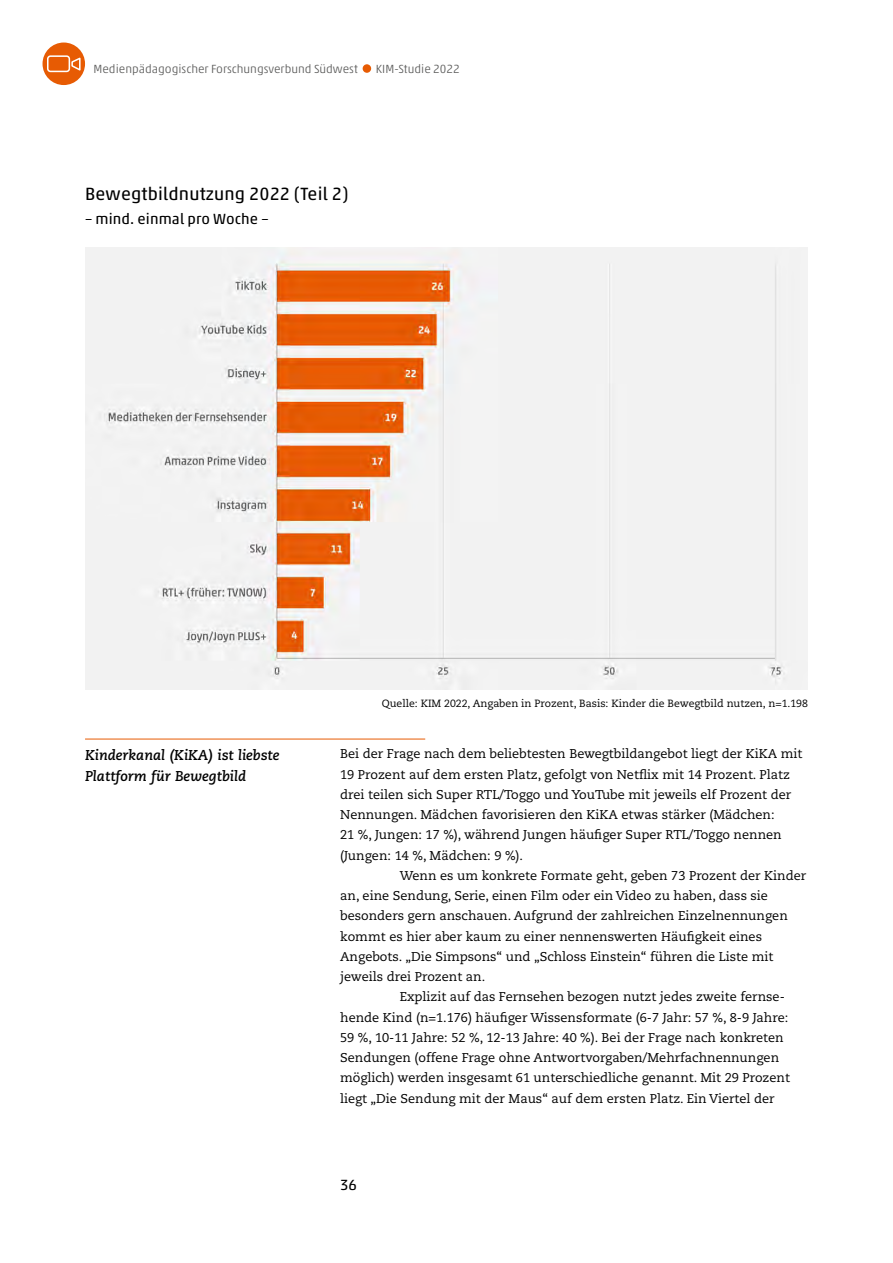
<style>
.page{position:relative;width:893px;height:1263px;background:#fff}
.page>*{position:absolute;margin:0;border:0;box-sizing:border-box;transform-origin:0 0}
.Unterüberschrift{font:18px "Akko Pro";letter-spacing:.01em;color:#000}
.Unterüberschrift-2{font:15px "Akko Pro";letter-spacing:.01em;color:#000}
.Kernaussage_Zitat{font:italic 700 14.25px/21px "Caecilia LT Pro 76";color:#000}
.Fließtext{font:12.75px/20.2px "Caecilia LT Pro 55 Roman";color:#000}
.t1{font:300 12px "Akko Pro";color:#5b5b5a}
.t2{font:10.5px "Caecilia LT Pro 55 Roman";color:#000}
</style>
<div class="page">
<div style="left:43px;top:43px;width:42px;height:42px;background:#e75b03;border-radius:50%"></div>
<div style="left:47px;top:55px;width:23px;height:17px;border:2px solid #fff;border-radius:3px"></div>
<svg style="left:71px;top:57px;width:10px;height:14px"></svg>
<div style="left:363px;top:64px;width:8px;height:9px;background:#e75b03;border-radius:50%"></div>
<img style="left:85px;top:247px;width:723px;height:443px">
<hr style="left:85px;top:739px;width:340px;height:1px;background:#e75b03">
<p class="t1" style="left:94px;top:61px;width:266px">Medienpädagogischer Forschungsverbund Südwest</p>
<p class="t1" style="left:376px;top:61px;width:85px">KIM-Studie 2022</p>
<p class="Unterüberschrift" style="left:85px;top:183px;width:265px">Bewegtbildnutzung 2022 (Teil 2)</p>
<p class="Unterüberschrift-2" style="left:85px;top:210px;width:185px">– mind. einmal pro Woche –</p>
<p class="Kernaussage_Zitat" style="left:85px;top:744px;width:196px">Kinderkanal (KiKA) ist liebste<br>Plattform für Bewegtbild</p>
<p class="t2" style="left:382px;top:696px;width:428px">Quelle: KIM 2022, Angaben in Prozent, Basis: Kinder die Bewegtbild nutzen, n=1.198</p>
<p class="Fließtext" style="left:340px;top:744px;width:464px">Bei der Frage nach dem beliebtesten Bewegtbildangebot liegt der KiKA mit 19 Prozent auf dem ersten Platz, gefolgt von Netflix mit 14 Prozent. Platz drei teilen sich Super RTL/Toggo und YouTube mit jeweils elf Prozent der Nennungen. Mädchen favorisieren den KiKA etwas stärker (Mädchen:<br>21 %, Jungen: 17 %), während Jungen häufiger Super RTL/Toggo nennen (Jungen: 14 %, Mädchen: 9 %).</p>
<p class="Fließtext" style="left:340px;top:865px;width:468px;text-indent:60px">Wenn es um konkrete Formate geht, geben 73 Prozent der Kinder an, eine Sendung, Serie, einen Film oder ein Video zu haben, dass sie besonders gern anschauen. Aufgrund der zahlreichen Einzelnennungen kommt es hier aber kaum zu einer nennenswerten Häufigkeit eines Angebots. „Die Simpsons“ und „Schloss Einstein“ führen die Liste mit jeweils drei Prozent an.</p>
<p class="Fließtext" style="left:340px;top:987px;width:451px;text-indent:60px">Explizit auf das Fernsehen bezogen nutzt jedes zweite fernse&shy;hende Kind (n=1.176) häufiger Wissensformate (6-7 Jahr: 57 %, 8-9 Jahre:<br>59 %, 10-11 Jahre: 52 %, 12-13 Jahre: 40 %). Bei der Frage nach konkreten Sendungen (offene Frage ohne Antwortvorgaben/Mehrfachnennungen möglich) werden insgesamt 61 unterschiedliche genannt. Mit 29 Prozent liegt „Die Sendung mit der Maus“ auf dem ersten Platz. Ein Viertel der</p>
<p class="Unterüberschrift-2" style="left:340px;top:1176px;width:18px">36</p>
</div>
